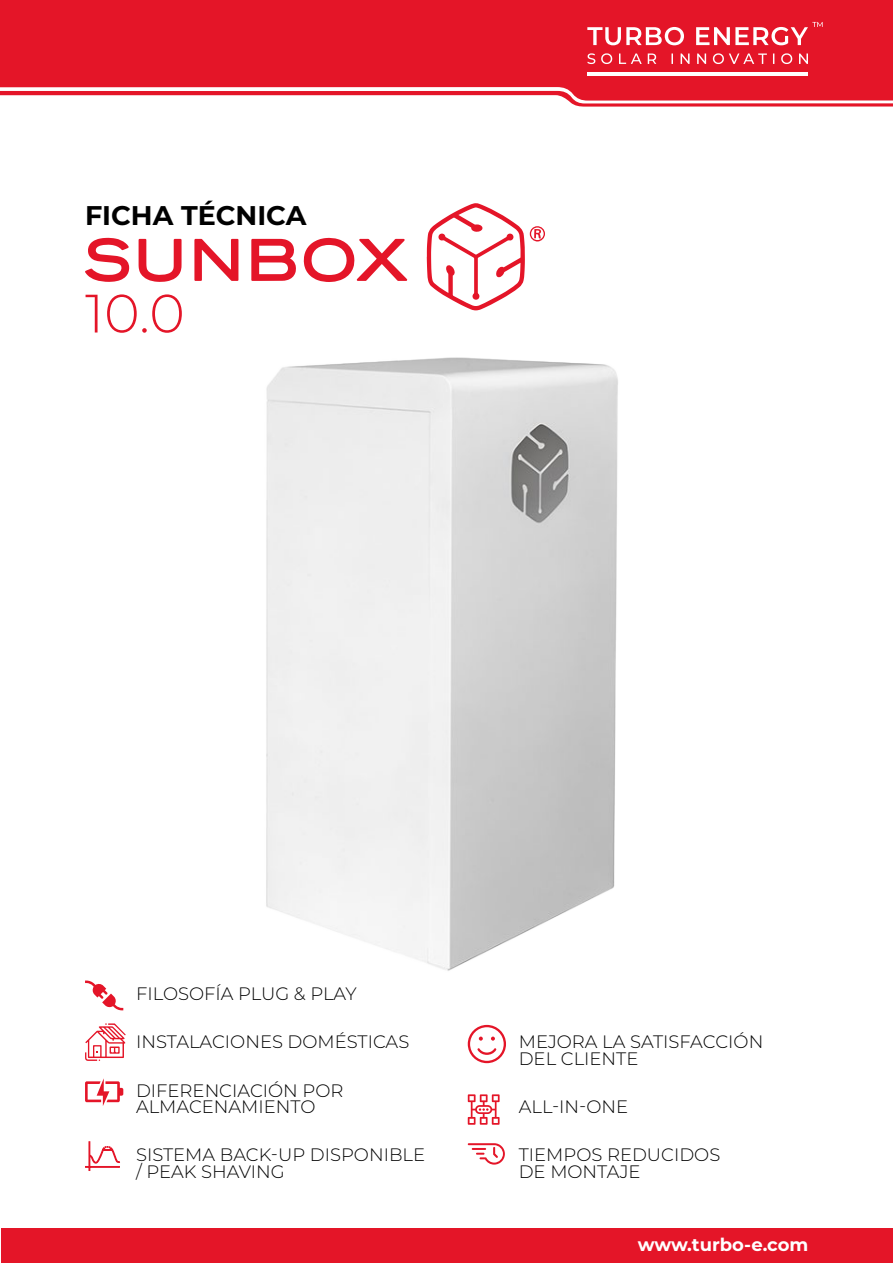
<style>
.page{position:relative;width:893px;height:1263px;background:#fff}
.page>*{position:absolute;margin:0;border:0;box-sizing:border-box;transform-origin:0 0}
.t1{font:300 54px "Montserrat";color:#e41528}
.t2{font:700 27px "Montserrat";color:#000}
.t3{font:300 18px/16.5px "Montserrat";color:#000}
.t4{font:700 18px "Montserrat";color:#fff}
</style>
<div class="page">
<svg style="left:569px;top:101px;width:324px;height:6px"></svg>
<svg style="left:0;top:0;width:893px;height:101px;background:#e52537"></svg>
<svg style="left:587px;top:53px;width:221px;height:11px;background:#e94655"></svg>
<hr style="left:587px;top:73px;width:221px;height:3px;background:#fff">
<svg style="left:587px;top:22px;width:236px;height:23px"></svg>
<div style="left:1px;top:1228px;width:892px;height:35px;background:#e41528"></div>
<svg style="left:251px;top:239px;width:45px;height:42px"></svg>
<svg style="left:85px;top:238px;width:44px;height:44px"></svg>
<svg style="left:194px;top:239px;width:44px;height:42px"></svg>
<svg style="left:304px;top:238px;width:103px;height:44px"></svg>
<svg style="left:139px;top:239px;width:43px;height:43px"></svg>
<svg style="left:427px;top:203px;width:118px;height:107px"></svg>
<img style="left:266px;top:357px;width:352px;height:614px">
<svg style="left:85px;top:980px;width:38px;height:30px"></svg>
<svg style="left:85px;top:1023px;width:41px;height:38px"></svg>
<svg style="left:85px;top:1078px;width:38px;height:28px"></svg>
<svg style="left:85px;top:1141px;width:35px;height:30px"></svg>
<svg style="left:468px;top:1025px;width:38px;height:38px"></svg>
<svg style="left:468px;top:1094px;width:32px;height:31px"></svg>
<svg style="left:468px;top:1143px;width:37px;height:21px"></svg>
<h2 class="t2" style="left:85px;top:195px;width:223px">FICHA TÉCNICA</h2>
<h1 class="t1" style="left:85px;top:277px;width:101px">10.0</h1>
<p class="t3" style="left:136px;top:984px;width:222px">FILOSOFÍA PLUG &amp; PLAY</p>
<p class="t3" style="left:136px;top:1033px;width:275px">INSTALACIONES DOMÉSTICAS</p>
<p class="t3" style="left:136px;top:1081px;width:209px">DIFERENCIACIÓN POR<br>ALMACENAMIENTO</p>
<p class="t3" style="left:136px;top:1146px;width:291px">SISTEMA BACK-UP DISPONIBLE / PEAK SHAVING</p>
<p class="t3" style="left:519px;top:1033px;width:246px">MEJORA LA SATISFACCIÓN<br>DEL CLIENTE</p>
<p class="t3" style="left:519px;top:1098px;width:111px">ALL-IN-ONE</p>
<p class="t3" style="left:519px;top:1146px;width:203px">TIEMPOS REDUCIDOS<br>DE MONTAJE</p>
<p class="t4" style="left:638px;top:1232px;width:172px">www.turbo-e.com</p>
</div>
